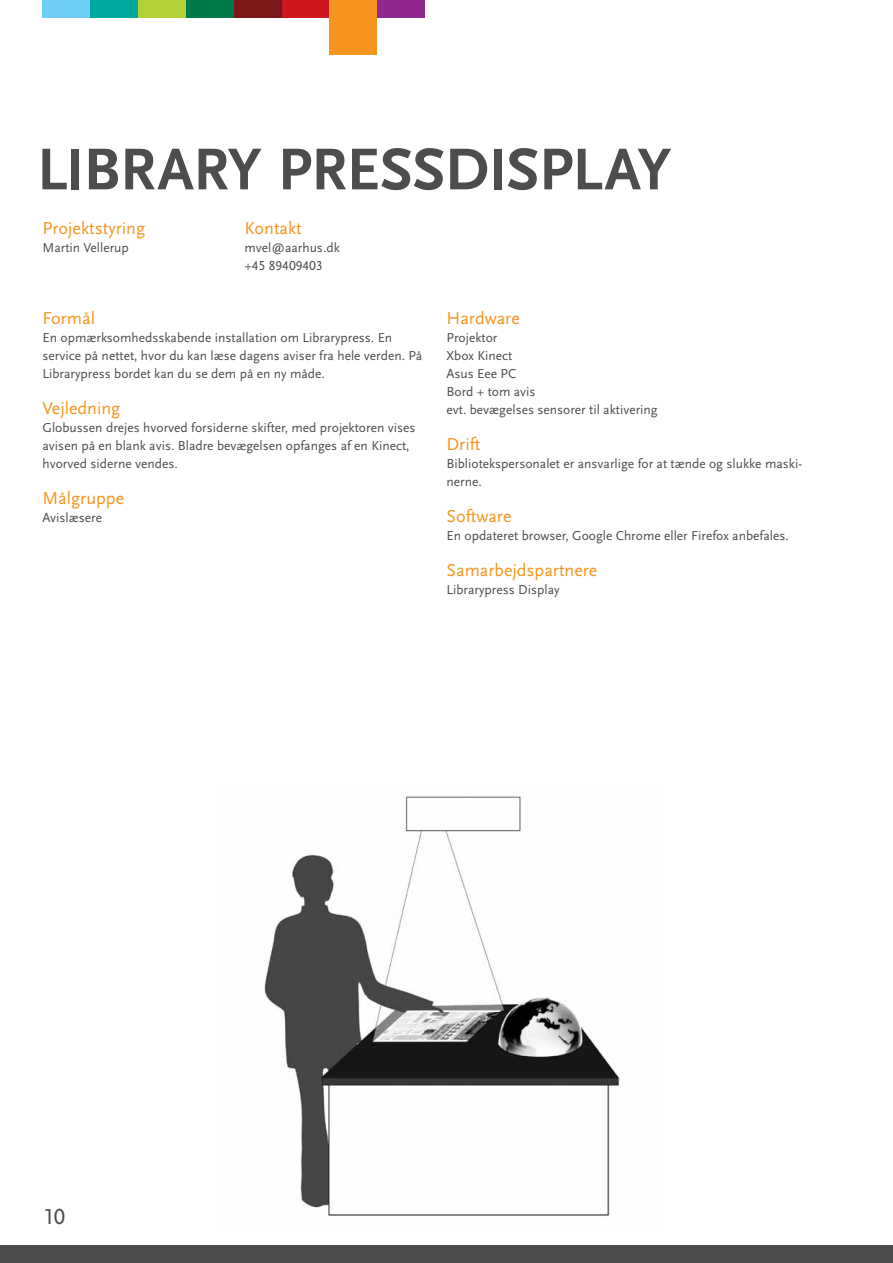
<style>
.page{position:relative;width:893px;height:1263px;background:#fff}
.page>*{position:absolute;margin:0;border:0;box-sizing:border-box;transform-origin:0 0}
.t1{font:700 61.5px "Scala Sans OT";letter-spacing:-.01em;color:#4d4d4f}
.t2{font:22.5px "Scala Sans OT";color:#4d4d4f}
.t3{font:18px "Scala Sans OT";color:#f7941e}
.t4{font:13.5px/18px "Scala Sans OT";color:#4d4d4f}
</style>
<div class="page">
<div style="left:0;top:1245px;width:893px;height:18px;background:#4d4d4f"></div>
<div style="left:43px;top:0;width:47px;height:17px;background:#6dcff6"></div>
<div style="left:138px;top:0;width:48px;height:17px;background:#b3d235"></div>
<div style="left:90px;top:0;width:48px;height:17px;background:#00a99d"></div>
<div style="left:234px;top:0;width:48px;height:17px;background:#7b181a"></div>
<div style="left:282px;top:0;width:48px;height:17px;background:#ce171e"></div>
<div style="left:330px;top:0;width:47px;height:54px;background:#f7941e"></div>
<div style="left:377px;top:0;width:48px;height:17px;background:#92278f"></div>
<div style="left:186px;top:0;width:48px;height:17px;background:#007a48"></div>
<img style="left:264px;top:793px;width:356px;height:423px">
<h1 class="t1" style="left:37px;top:135px;width:342px">LI BRARY PRESSDIS</h1>
<h1 class="t1" style="left:539px;top:135px;width:134px">PLAY</h1>
<h3 class="t3" style="left:43px;top:218px;width:104px">Projektstyring</h3>
<p class="t4" style="left:43px;top:239px;width:88px">M artin Vellerup</p>
<h3 class="t3" style="left:244px;top:218px;width:59px">Kontakt</h3>
<p class="t4" style="left:244px;top:239px;width:97px">mvel@aarhus.dk +45 89409403</p>
<h3 class="t3" style="left:43px;top:308px;width:54px">Formål</h3>
<p class="t4" style="left:43px;top:329px;width:381px">En opmærksomhedsskabende installation om Librarypress. En service på nettet, hvor du kan læse dagens aviser fra hele verden. På<br>Librarypress bordet kan du se dem på en ny måde.</p>
<h3 class="t3" style="left:43px;top:398px;width:79px">Vejledning</h3>
<p class="t4" style="left:43px;top:419px;width:374px">Globussen drejes hvorved forsiderne skifter, med projektoren vises avisen på en blank avis. B ladre bevægelsen opfanges af en Kinect, hvorved siderne vendes.</p>
<h3 class="t3" style="left:43px;top:488px;width:83px">M ålgruppe</h3>
<p class="t4" style="left:43px;top:509px;width:61px">Avislæsere</p>
<h3 class="t3" style="left:446px;top:308px;width:75px">H ardware</h3>
<p class="t4" style="left:446px;top:329px;width:213px">Projektor<br>Xbox Kinect<br>Asus Eee PC<br>Bord + tom avis<br>evt. bevægelses sensorer til aktivering</p>
<h3 class="t3" style="left:446px;top:434px;width:35px">D rift</h3>
<p class="t4" style="left:446px;top:455px;width:357px">Bibliotekspersonalet er ansvarlige for at tænde og slukke maski&shy;nerne.</p>
<h3 class="t3" style="left:446px;top:506px;width:66px">Software</h3>
<p class="t4" style="left:446px;top:527px;width:342px">En opdateret browser, Google Chrome eller Firefox anbefales.</p>
<h3 class="t3" style="left:446px;top:560px;width:152px">Samarbejdspartnere</h3>
<p class="t4" style="left:446px;top:581px;width:115px">Librarypress Display</p>
<h2 class="t2" style="left:43px;top:1204px;width:24px">10</h2>
</div>
